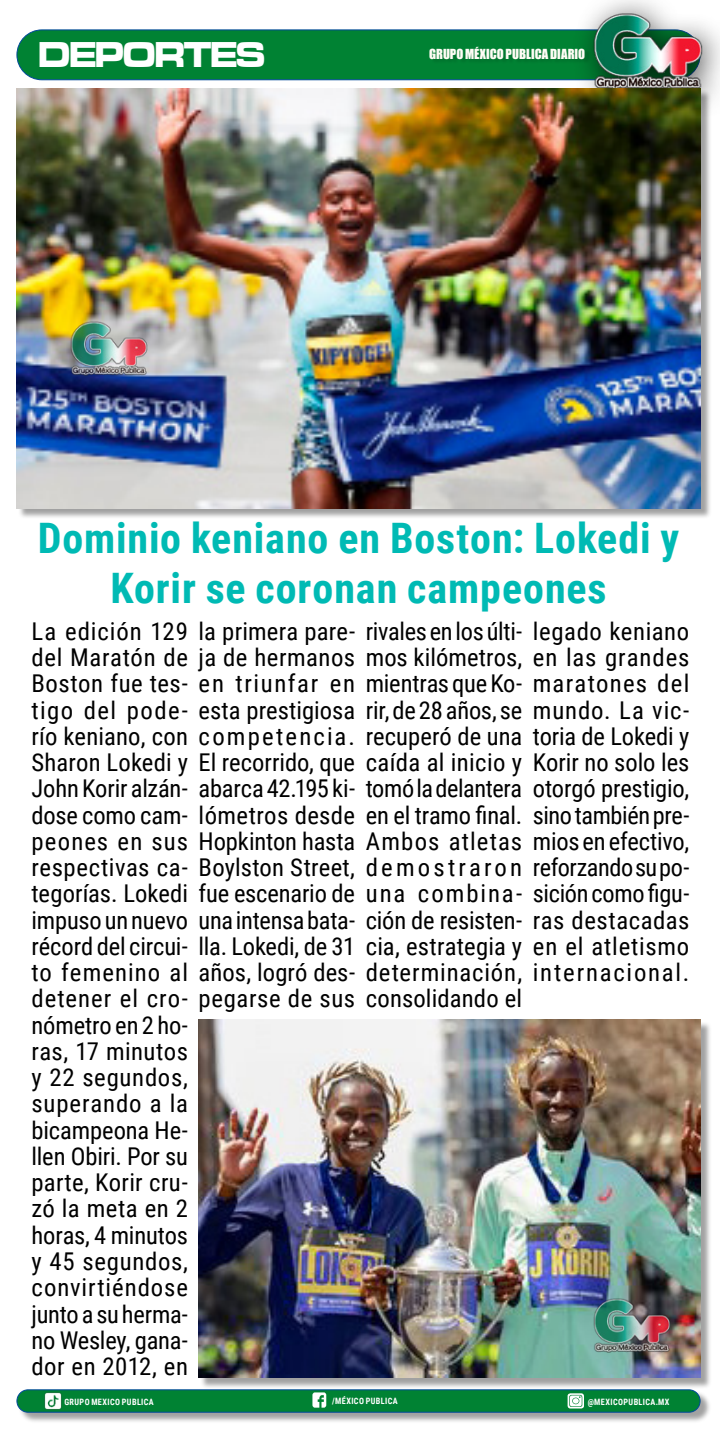
<style>
.page{position:relative;width:720px;height:1439px;background:#fff}
.page>*{position:absolute;margin:0;border:0;box-sizing:border-box;transform-origin:0 0}
.t1{font:700 42px/49.9px "Roboto Condensed";letter-spacing:.02em;color:#00bab4;text-align:center}
.t2{font:37.1px "Microgramma D Bold Exte";letter-spacing:-.03em;color:#fff;scale:.9 1}
.t3{font:24.5px/26.2px "Roboto Condensed";letter-spacing:.005em;color:#000}
.t4{font:12.78px "Impact";color:#fffdf6}
.t5{font:700 8.75px "Roboto Condensed";letter-spacing:.045em;color:#fff;scale:.94 1}
</style>
<div class="page">
<div style="left:17px;top:30px;width:682px;height:50px;background:#008233;border-radius:25px"></div>
<div style="left:16px;top:29px;width:684px;height:51px;border:1px solid #00499a;border-radius:25px"></div>
<div style="left:570px;top:0;width:149px;height:121px;background:#000;opacity:.7"></div>
<img style="left:584px;top:4px;width:132px;height:117px">
<div style="left:431px;top:47px;width:159px;height:18px;background:#00792f"></div>
<div style="left:18px;top:90px;width:693px;height:429px;background:#000;opacity:.37"></div>
<img style="left:16px;top:88px;width:684px;height:420px">
<div style="left:200px;top:1021px;width:511px;height:367px;background:#000;opacity:.37"></div>
<img style="left:198px;top:1019px;width:502px;height:358px">
<img style="left:56px;top:292px;width:111px;height:111px">
<img style="left:578px;top:1268px;width:111px;height:111px">
<div style="left:18px;top:1390px;width:693px;height:33px;background:#000;opacity:.37"></div>
<div style="left:17px;top:1389px;width:682px;height:23px;background:#008233;border-radius:11px"></div>
<div style="left:16px;top:1389px;width:684px;height:23px;border:1px solid #00499a;border-radius:11px"></div>
<svg style="left:567px;top:1393px;width:16px;height:15px"></svg>
<svg style="left:312px;top:1392px;width:14px;height:15px"></svg>
<img style="left:42px;top:1390px;width:21px;height:21px">
<h2 class="t2" style="left:38px;top:30px;width:253px">DEPORTES</h2>
<p class="t4" style="left:429px;top:44px;width:157px">GRUPO MÉXICO PUBLICA DIARIO</p>
<h1 class="t1" style="left:38px;top:511px;width:642px">Dominio keniano en Boston: Lokedi y<br>Korir se coronan campeones</h1>
<p class="t3" style="left:31px;top:617px;width:659px">La edición 129 la primera pare- rivales en los últi- legado keniano del Maratón de ja de hermanos mos kilómetros, en las grandes Boston fue tes- en triunfar en mientras que Ko- maratones del tigo del pode- esta prestigiosa rir, de 28 años, se mundo. La vic&shy;río keniano, con competencia. recuperó de una toria de Lokedi y Sharon Lokedi y El recorrido, que caída al inicio y Korir no solo les John Korir alzán- abarca 42.195 ki- tomó la delantera otorgó prestigio, dose como cam- lómetros desde en el tramo final. sino también pre&shy;peones en sus Hopkinton hasta Ambos atletas mios en efectivo, respectivas ca- Boylston Street, d e m os tr a r o n reforzando su po&shy;tegorías. Lokedi fue escenario de una combina- sición como figu&shy;impuso un nuevo una intensa bata- ción de resisten- ras destacadas récord del circui- lla. Lokedi, de 31 cia, estrategia y en el atletismo to femenino al años, logró des- determinación, internacional. detener el cro- pegarse de sus consolidando el<br>nómetro en 2 ho-<br>ras, 17 minutos<br>y 22 segundos,<br>superando a la<br>bicampeona He-<br>llen Obiri. Por su<br>parte, Korir cru-<br>zó la meta en 2<br>horas, 4 minutos<br>y 45 segundos,<br>convirtiéndose<br>junto a su herma-<br>no Wesley, gana-<br>dor en 2012, en</p>
<p class="t5" style="left:64px;top:1395px;width:97px">GRUPO MEXICO PUBLICA</p>
<p class="t5" style="left:332px;top:1394px;width:71px">/MÉXICO PUBLICA</p>
<p class="t5" style="left:587px;top:1395px;width:88px">@MEXICOPUBLICA.MX</p>
</div>
